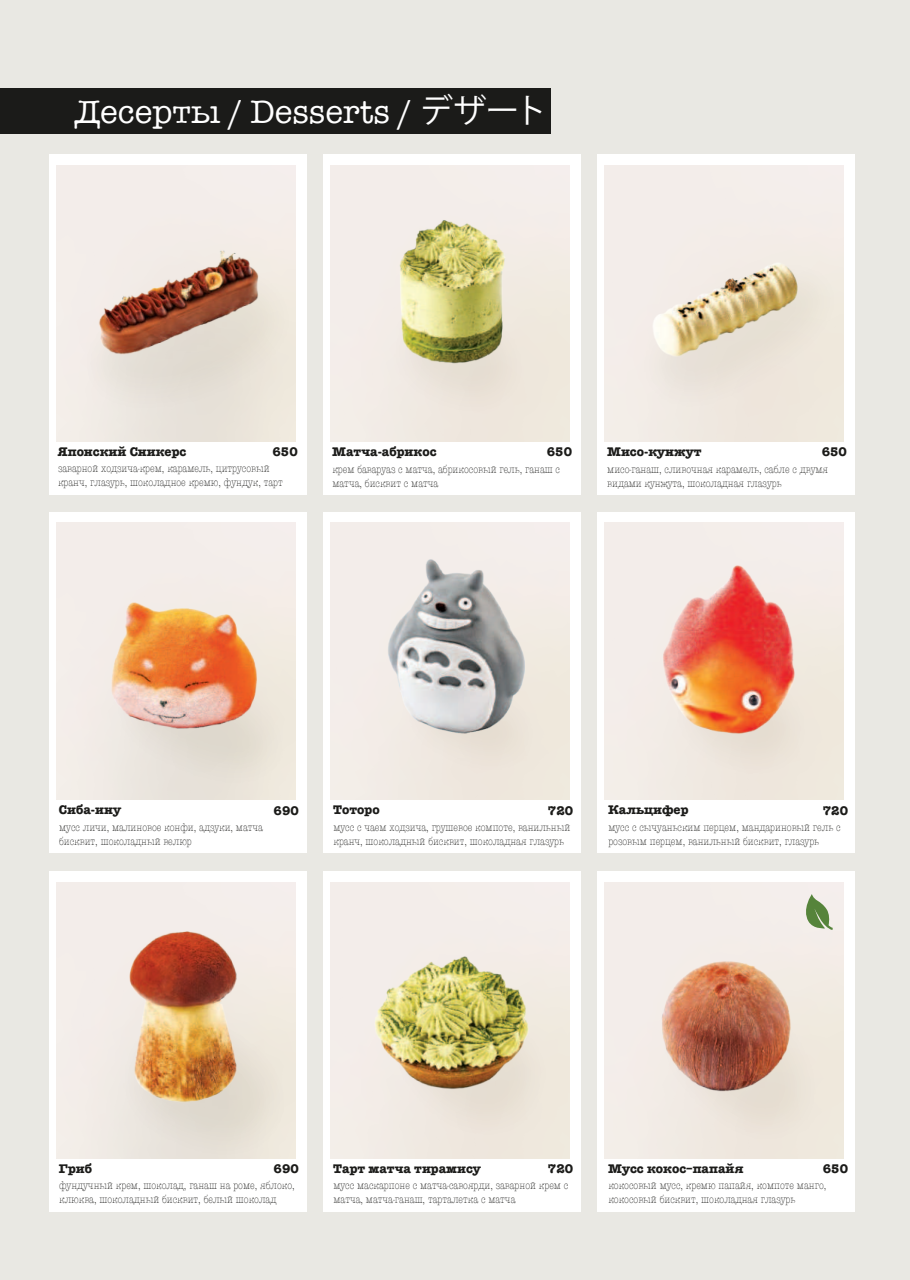
<style>
.page{position:relative;width:910px;height:1280px;background:#e9e8e3}
.page>*{position:absolute;margin:0;border:0;box-sizing:border-box;transform-origin:0 0}
.t1{font:33.45px "American Typewriter";color:#fff}
.t2{font:700 12.9px "American Typewriter";color:#1b1b19}
.t3{font:300 condensed 11.55px/13.8px "American Typewriter";color:#1b1b19}
.s1{font-family:"Koz Go Pr 6 N"}
</style>
<div class="page">
<div style="left:50px;top:155px;width:257px;height:340px;background:#fff"></div>
<div style="left:323px;top:155px;width:258px;height:340px;background:#fff"></div>
<div style="left:597px;top:155px;width:258px;height:340px;background:#fff"></div>
<div style="left:50px;top:513px;width:257px;height:340px;background:#fff"></div>
<div style="left:323px;top:513px;width:258px;height:340px;background:#fff"></div>
<div style="left:597px;top:513px;width:258px;height:340px;background:#fff"></div>
<div style="left:50px;top:871px;width:257px;height:340px;background:#fff"></div>
<div style="left:323px;top:871px;width:258px;height:340px;background:#fff"></div>
<div style="left:597px;top:871px;width:258px;height:340px;background:#fff"></div>
<div style="left:331px;top:165px;width:239px;height:277px;background:linear-gradient(to right,#f3ede9,#f1eae2)"></div>
<div style="left:605px;top:165px;width:238px;height:277px;background:#f3edea"></div>
<div style="left:57px;top:523px;width:239px;height:276px;background:linear-gradient(to right,#f2ece9,#f0e9e2)"></div>
<div style="left:331px;top:523px;width:239px;height:276px;background:linear-gradient(to right,#f3ece9,#efe8e0)"></div>
<div style="left:605px;top:523px;width:238px;height:276px;background:#f1ebe4"></div>
<div style="left:57px;top:882px;width:239px;height:277px;background:linear-gradient(to bottom,#f4eeec,#f2ece7)"></div>
<div style="left:331px;top:882px;width:239px;height:277px;background:#f4eeea"></div>
<div style="left:605px;top:882px;width:238px;height:277px;background:#f3eeea"></div>
<div style="left:0;top:89px;width:550px;height:45px;background:#1b1b19"></div>
<img style="left:49px;top:231px;width:247px;height:215px">
<img style="left:604px;top:227px;width:240px;height:215px">
<img style="left:716px;top:1154px;width:128px;height:5px">
<svg style="left:806px;top:894px;width:18px;height:12px"></svg>
<img style="left:52px;top:165px;width:244px;height:266px">
<img style="left:372px;top:220px;width:179px;height:179px">
<img style="left:612px;top:227px;width:231px;height:185px">
<img style="left:376px;top:559px;width:194px;height:185px">
<img style="left:91px;top:602px;width:181px;height:163px">
<img style="left:604px;top:546px;width:240px;height:199px">
<img style="left:91px;top:931px;width:205px;height:215px">
<img style="left:604px;top:906px;width:240px;height:248px">
<img style="left:330px;top:895px;width:240px;height:264px">
<h1 class="t1" style="left:75px;top:86px;width:475px">Десерты / Desserts / <span class="s1">デザート</span></h1>
<p class="t2" style="left:58px;top:441px;width:130px">Японский Сникерс</p>
<p class="t2" style="left:273px;top:444px;width:27px">650</p>
<p class="t3" style="left:58px;top:461px;width:226px">заварной ходзича-крем, карамель, цитрусовый кранч, глазурь, шоколадное кремю, фундук, тарт</p>
<p class="t2" style="left:332px;top:441px;width:106px">Матча-абрикос</p>
<p class="t2" style="left:547px;top:444px;width:27px">650</p>
<p class="t3" style="left:332px;top:462px;width:229px">крем баваруаз с матча, абрикосовый гель, ганаш с матча, бисквит с матча</p>
<p class="t2" style="left:607px;top:441px;width:96px">Мисо-кунжут</p>
<p class="t2" style="left:822px;top:444px;width:27px">650</p>
<p class="t3" style="left:607px;top:462px;width:222px">мисо-ганаш, сливочная карамель, сабле с двумя видами кунжута, шоколадная глазурь</p>
<p class="t2" style="left:59px;top:799px;width:64px">Сиба-ину</p>
<p class="t2" style="left:274px;top:803px;width:27px">690</p>
<p class="t3" style="left:59px;top:820px;width:205px">мусс личи, малиновое конфи, адзуки, матча бисквит, шоколадный велюр</p>
<p class="t2" style="left:333px;top:799px;width:48px">Тоторо</p>
<p class="t2" style="left:548px;top:803px;width:27px">720</p>
<p class="t3" style="left:333px;top:820px;width:238px">мусс с чаем ходзича, грушевое компоте, ванильный кранч, шоколадный бисквит, шоколадная глазурь</p>
<p class="t2" style="left:608px;top:799px;width:82px">Кальцифер</p>
<p class="t2" style="left:823px;top:803px;width:27px">720</p>
<p class="t3" style="left:608px;top:820px;width:234px">мусс с сычуаньским перцем, мандариновый гель с розовым перцем, ванильный бисквит, глазурь</p>
<p class="t2" style="left:59px;top:1157px;width:35px">Гриб</p>
<p class="t2" style="left:274px;top:1161px;width:27px">690</p>
<p class="t3" style="left:59px;top:1178px;width:237px">фундучный крем, шоколад, ганаш на роме, яблоко, клюква, шоколадный бисквит, белый шоколад</p>
<p class="t2" style="left:333px;top:1157px;width:149px">Тарт матча тирамису</p>
<p class="t2" style="left:548px;top:1161px;width:27px">720</p>
<p class="t3" style="left:333px;top:1178px;width:236px">мусс маскарпоне с матча-савоярди, заварной крем с матча, матча-ганаш, тарталетка с матча</p>
<p class="t2" style="left:608px;top:1157px;width:137px">Мусс кокос–папайя</p>
<p class="t2" style="left:823px;top:1161px;width:27px">650</p>
<p class="t3" style="left:608px;top:1178px;width:220px">кокосовый мусс, кремю папайя, компоте манго, кокосовый бисквит, шоколадная глазурь</p>
</div>
